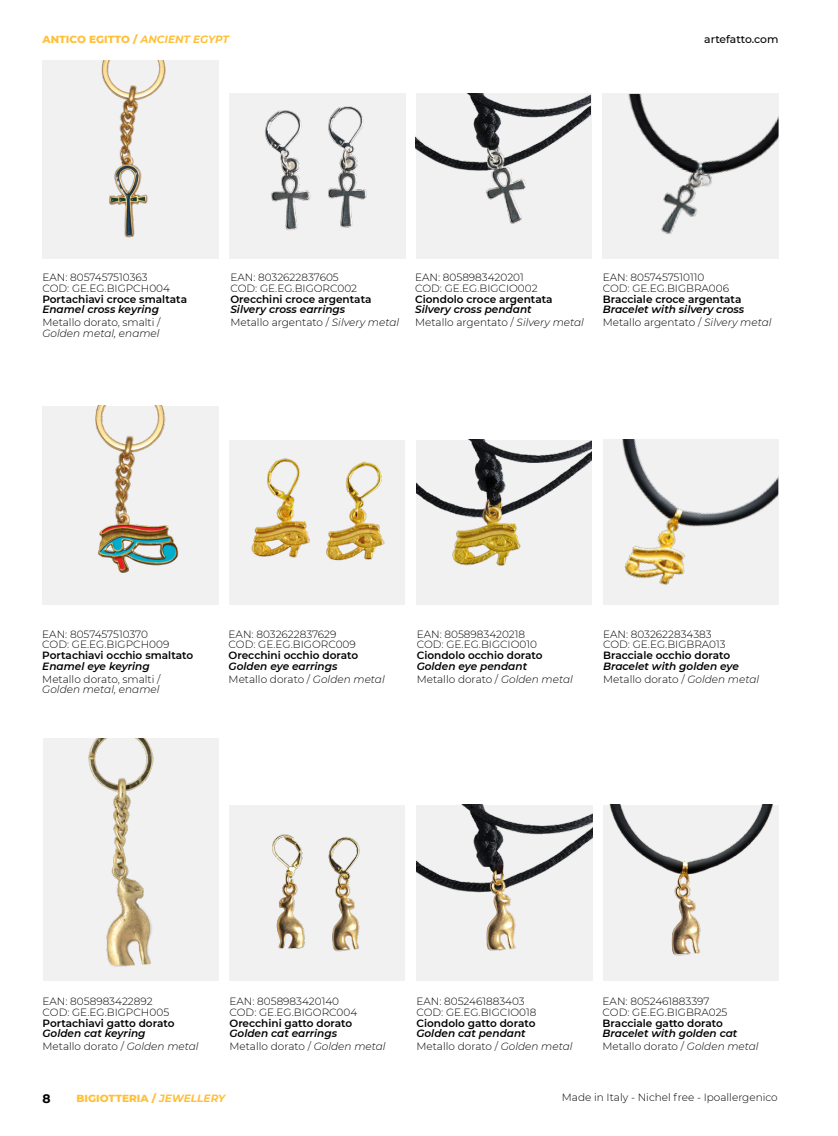
<style>
.page{position:relative;width:838px;height:1136px;background:#fff}
.page>*{position:absolute;margin:0;border:0;box-sizing:border-box;transform-origin:0 0}
.t1{font:700 12.3px "Montserrat";color:#000}
.t2{font:500 10.8px "Montserrat";letter-spacing:-.005em;color:#000}
.t3{font:300 10.5px/10.8px "Montserrat";color:#000}
.t4{font:italic 600 10.5px/12.6px "Montserrat";color:#000}
.t5{font:600 10.5px "Montserrat";color:#000}
.t6{font:800 10.5px "Montserrat";color:#ffc038}
.t7{font:italic 300 10.5px "Montserrat";color:#000}
.s1{font-weight:700;font-style:italic}
.s2{font-weight:300;font-style:normal}
.s3{font-weight:300}
</style>
<div class="page">
<img style="left:416px;top:804px;width:176px;height:176px">
<img style="left:603px;top:439px;width:175px;height:165px">
<div style="left:603px;top:804px;width:175px;height:176px;background:#f2f1f1"></div>
<img style="left:603px;top:804px;width:175px;height:152px">
<div style="left:229px;top:804px;width:176px;height:176px;background:#f2f1f1"></div>
<img style="left:272px;top:834px;width:88px;height:118px">
<img style="left:232px;top:94px;width:173px;height:165px">
<img style="left:416px;top:94px;width:174px;height:165px">
<div style="left:42px;top:60px;width:177px;height:198px;background:#f2f1f1"></div>
<img style="left:101px;top:60px;width:65px;height:178px">
<img style="left:602px;top:94px;width:176px;height:165px">
<img style="left:416px;top:440px;width:176px;height:164px">
<div style="left:43px;top:405px;width:176px;height:199px;background:#f2f1f1"></div>
<img style="left:77px;top:405px;width:106px;height:168px">
<img style="left:229px;top:440px;width:176px;height:164px">
<img style="left:43px;top:738px;width:176px;height:242px">
<p class="t6" style="left:43px;top:32px;width:188px">ANTICO EGITTO / <span class="s1">ANCIENT EGYPT</span></p>
<p class="t2" style="left:704px;top:32px;width:76px">artefatto.com</p>
<p class="t3" style="left:42px;top:271px;width:129px">EAN: 8057457510363<br>COD: GE.EG.BIGPCH004</p>
<p class="t5" style="left:42px;top:291px;width:146px">Portachiavi croce smaltata</p>
<p class="t4" style="left:42px;top:303px;width:118px">Enamel cross keyring</p>
<p class="t3" style="left:42px;top:316px;width:120px">Metallo dorato, smalti /</p>
<p class="t7" style="left:42px;top:326px;width:119px">Golden metal, enamel</p>
<p class="t3" style="left:230px;top:271px;width:128px">EAN: 8032622837605<br>COD: GE.EG.BIGORC002</p>
<p class="t5" style="left:230px;top:291px;width:143px">Orecchini croce argentata</p>
<p class="t4" style="left:230px;top:303px;width:170px">Silvery cross earrings<br><span class="s2">Metallo argentato /</span> <span class="s3">Silvery metal</span></p>
<p class="t3" style="left:415px;top:271px;width:124px">EAN: 8058983420201<br>COD: GE.EG.BIGCIO002</p>
<p class="t5" style="left:415px;top:291px;width:139px">Ciondolo croce argentata</p>
<p class="t4" style="left:415px;top:303px;width:170px">Silvery cross pendant<br><span class="s2">Metallo argentato /</span> <span class="s3">Silvery metal</span></p>
<p class="t3" style="left:602px;top:271px;width:128px">EAN: 8057457510110<br>COD: GE.EG.BIGBRA006</p>
<p class="t5" style="left:602px;top:291px;width:140px">Bracciale croce argentata</p>
<p class="t4" style="left:602px;top:303px;width:170px">Bracelet with silvery cross<br><span class="s2">Metallo argentato /</span> <span class="s3">Silvery metal</span></p>
<p class="t3" style="left:42px;top:628px;width:129px">EAN: 8057457510370<br>COD: GE.EG.BIGPCH009</p>
<p class="t5" style="left:42px;top:648px;width:152px">Portachiavi occhio smaltato</p>
<p class="t4" style="left:42px;top:659px;width:109px">Enamel eye keyring</p>
<p class="t3" style="left:42px;top:673px;width:120px">Metallo dorato, smalti /</p>
<p class="t7" style="left:42px;top:682px;width:119px">Golden metal, enamel</p>
<p class="t3" style="left:229px;top:628px;width:129px">EAN: 8032622837629<br>COD: GE.EG.BIGORC009</p>
<p class="t5" style="left:229px;top:648px;width:131px">Orecchini occhio dorato</p>
<p class="t4" style="left:229px;top:659px;width:158px">Golden eye earrings<br><span class="s2">Metallo dorato /</span> <span class="s3">Golden metal</span></p>
<p class="t3" style="left:417px;top:628px;width:122px">EAN: 8058983420218<br>COD: GE.EG.BIGCIO010</p>
<p class="t5" style="left:417px;top:648px;width:127px">Ciondolo occhio dorato</p>
<p class="t4" style="left:417px;top:659px;width:158px">Golden eye pendant<br><span class="s2">Metallo dorato /</span> <span class="s3">Golden metal</span></p>
<p class="t3" style="left:603px;top:628px;width:124px">EAN: 8032622834383<br>COD: GE.EG.BIGBRA013</p>
<p class="t5" style="left:603px;top:648px;width:129px">Bracciale occhio dorato</p>
<p class="t4" style="left:603px;top:659px;width:158px">Bracelet with golden eye<br><span class="s2">Metallo dorato /</span> <span class="s3">Golden metal</span></p>
<p class="t3" style="left:43px;top:995px;width:128px">EAN: 8058983422892<br>COD: GE.EG.BIGPCH005</p>
<p class="t5" style="left:43px;top:1015px;width:133px">Portachiavi gatto dorato</p>
<p class="t4" style="left:43px;top:1026px;width:158px">Golden cat keyring<br><span class="s2">Metallo dorato /</span> <span class="s3">Golden metal</span></p>
<p class="t3" style="left:229px;top:995px;width:129px">EAN: 8058983420140<br>COD: GE.EG.BIGORC004</p>
<p class="t5" style="left:229px;top:1015px;width:124px">Orecchini gatto dorato</p>
<p class="t4" style="left:229px;top:1026px;width:158px">Golden cat earrings<br><span class="s2">Metallo dorato /</span> <span class="s3">Golden metal</span></p>
<p class="t3" style="left:416px;top:995px;width:122px">EAN: 8052461883403<br>COD: GE.EG.BIGCIO018</p>
<p class="t5" style="left:416px;top:1015px;width:121px">Ciondolo gatto dorato</p>
<p class="t4" style="left:416px;top:1026px;width:158px">Golden cat pendant<br><span class="s2">Metallo dorato /</span> <span class="s3">Golden metal</span></p>
<p class="t3" style="left:602px;top:995px;width:126px">EAN: 8052461883397<br>COD: GE.EG.BIGBRA025</p>
<p class="t5" style="left:602px;top:1015px;width:122px">Bracciale gatto dorato</p>
<p class="t4" style="left:602px;top:1026px;width:158px">Bracelet with golden cat<br><span class="s2">Metallo dorato /</span> <span class="s3">Golden metal</span></p>
<p class="t1" style="left:43px;top:1089px;width:10px">8</p>
<p class="t6" style="left:77px;top:1089px;width:150px">BIGIOTTERIA / <span class="s1">JEWELLERY</span></p>
<p class="t3" style="left:562px;top:1091px;width:217px">Made in Italy - Nichel free - Ipoallergenico</p>
</div>
